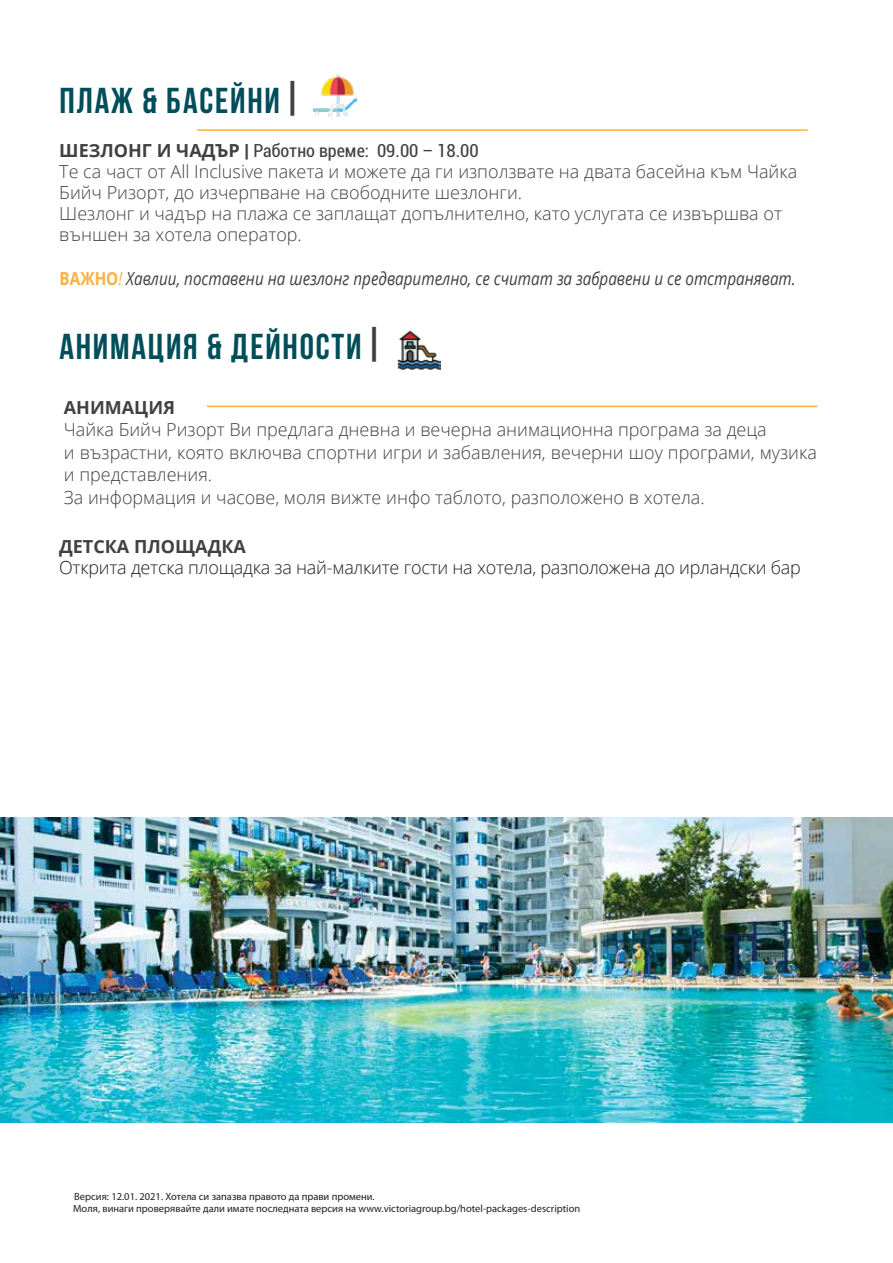
<style>
.page{position:relative;width:893px;height:1263px;background:#fff}
.page>*{position:absolute;margin:0;border:0;box-sizing:border-box;transform-origin:0 0}
.t1{font:700 36px "Bebas Neue";letter-spacing:.05em;color:#004e59}
.t2{font:300 18px/22.5px "Open Sans";color:#414042}
.t3{font:italic 18px "Open Sans";color:#414042;scale:.84 1}
.t4{font:300 18px "Open Sans";letter-spacing:-.015em;color:#231f20}
.t5{font:condensed 18px "Roboto";color:#414042}
.t6{font:700 18px "Open Sans";color:#414042}
.t7{font:10.5px/12.6px "Myriad Pro";color:#231f20}
.s1{font-size:42px;color:#414042}
.s2{font-family:"Open Sans";font-weight:700;font-stretch:normal}
.s3{font-weight:900;font-stretch:normal}
.s4{font-weight:700;font-style:normal;color:#fbb040}
.s5{color:#fbb040}
</style>
<div class="page">
<hr style="left:197px;top:129px;width:611px;height:2px;background:#fbb040">
<hr style="left:207px;top:406px;width:610px;height:1px;background:#fbb040">
<img style="left:314px;top:74px;width:42px;height:43px">
<img style="left:397px;top:330px;width:43px;height:40px">
<img style="left:0;top:817px;width:893px;height:306px">
<h1 class="t1" style="left:60px;top:81px;width:245px">ПЛАЖ &amp; БАСЕЙНИ<span class="s1">|</span></h1>
<p class="t5" style="left:59px;top:138px;width:421px"><span class="s2">ШЕЗЛОНГ И ЧАДЪР</span> <span class="s3">|</span> Работно време: 09.00 – 18.00</p>
<p class="t2" style="left:59px;top:161px;width:739px;line-height:21px">Те са част от All Inclusive пакета и можете да ги използвате на двата басейна към Чайка Бийч Ризорт, до изчерпване на свободните шезлонги.<br>Шезлонг и чадър на плажа се заплащат допълнително, като услугата се извършва от външен за хотела оператор.</p>
<p class="t3" style="left:60px;top:266px;width:878px"><span class="s4">ВАЖНО</span><span class="s5">!</span> Хавлии, поставени на шезлонг предварително, се считат за забравени и се отстраняват.</p>
<h1 class="t1" style="left:59px;top:327px;width:326px">анимация &amp; ДЕЙНОСТИ<span class="s1">|</span></h1>
<p class="t6" style="left:64px;top:395px;width:113px">АНИМАЦИЯ</p>
<p class="t2" style="left:64px;top:418px;width:754px">Чайка Бийч Ризорт Ви предлага дневна и вечерна анимационна програма за деца<br>и възрастни, която включва спортни игри и забавления, вечерни шоу програми, музика и представления.<br>За информация и часове, моля вижте инфо таблото, разположено в хотела.</p>
<p class="t6" style="left:59px;top:534px;width:188px">ДЕТСКА ПЛОЩАДКА</p>
<p class="t4" style="left:59px;top:555px;width:743px">Открита детска площадка за най-малките гости на хотела, разположена до ирландски бар</p>
<p class="t7" style="left:73px;top:1189px;width:509px">Версия: 12.01. 2021. Хотела си запазва правото да прави промени.<br>Моля, винаги проверявайте дали имате последната версия на www.victoriagroup.bg/hotel-packages-description</p>
</div>
